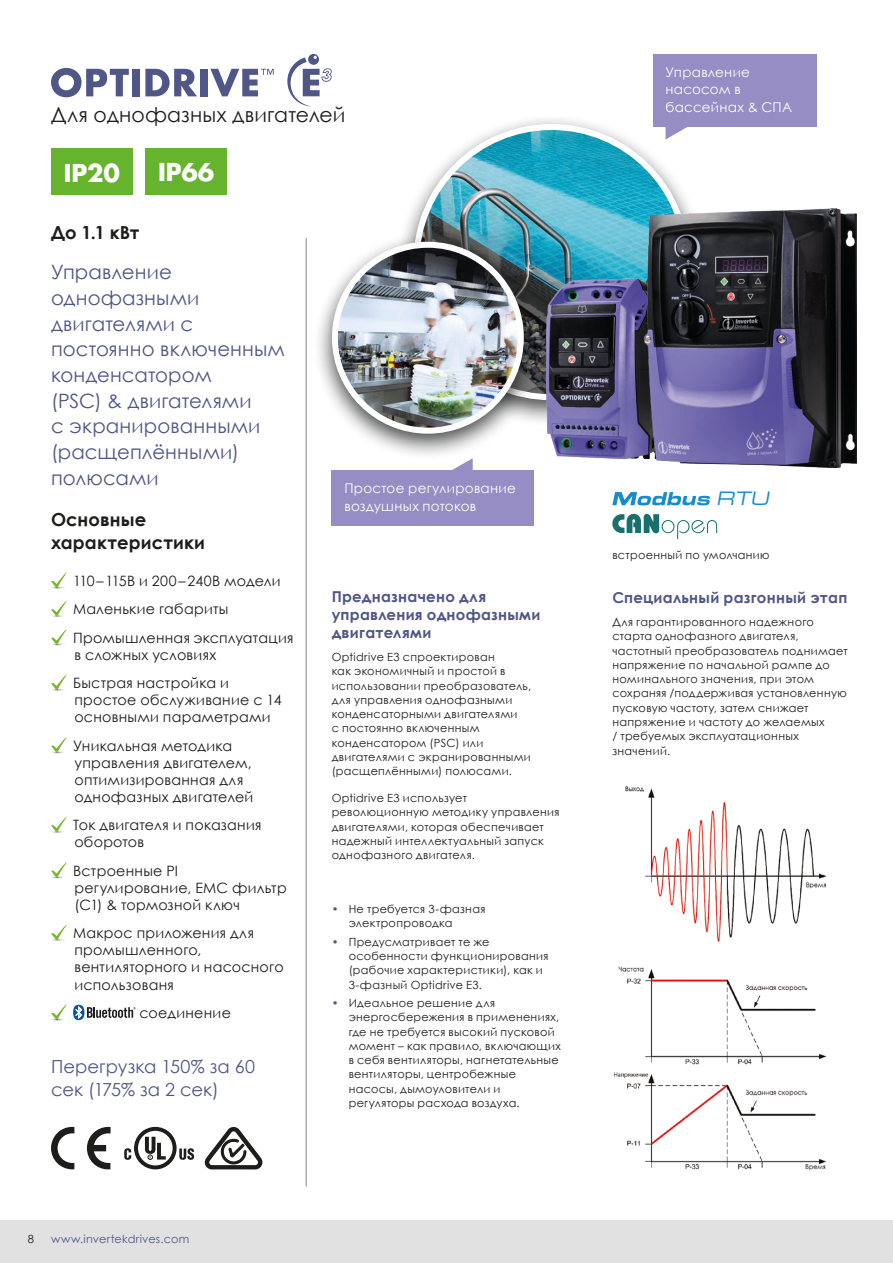
<style>
.page{position:relative;width:893px;height:1263px;background:#fff}
.page>*{position:absolute;margin:0;border:0;box-sizing:border-box;transform-origin:0 0}
.t1{font:700 24px "Futura Std";letter-spacing:-.005em;color:#fff}
.t2{font:italic 22.65px "Metrostyle Extended";color:#128ecd}
.Intro_Text_PLUS{font:20.4px "Century Gothic";letter-spacing:.01em;color:#1d1d1b}
.BODY{font:19.8px/25.7px "Century Gothic";letter-spacing:.005em;color:#505686}
.Intro_Text_PLUS-2{font:18px/23.4px "Century Gothic";letter-spacing:.005em;color:#505686}
.Intro_Text_PLUS-3{font:700 18px/23.4px "Century Gothic";letter-spacing:.01em;color:#1d1d1b}
.t3{font:700 15px/18px "Century Gothic";letter-spacing:.015em;color:#505686}
.Tick_BULLET_2{font:14.25px/17.1px "Century Gothic";letter-spacing:.015em;color:#1d1d1b}
.Intro_Text_PLUS-4{font:13.5px/17.5px "Century Gothic";letter-spacing:.02em;color:#fff}
.BODY-2{font:11.25px/14.2px "Century Gothic";letter-spacing:.025em;color:#1d1d1b}
.t4{font:11.25px "Century Gothic";letter-spacing:.025em;color:#505686}
.s1{color:#505686}
</style>
<div class="page">
<div style="left:395px;top:114px;width:313px;height:313px;background:#0e100f;opacity:.75"></div>
<img style="left:416px;top:127px;width:271px;height:270px;border-radius:135px">
<div style="left:313px;top:232px;width:229px;height:229px;background:#0e100f;opacity:.75"></div>
<img style="left:335px;top:245px;width:186px;height:186px;border-radius:93px">
<div style="left:332px;top:242px;width:192px;height:192px;border:6px solid #fff;border-radius:50%"></div>
<img style="left:546px;top:279px;width:99px;height:179px">
<img style="left:645px;top:208px;width:212px;height:259px">
<div style="left:0;top:1220px;width:893px;height:43px;background:#e1e1e1"></div>
<div style="left:653px;top:54px;width:163px;height:73px;background:#958dc4"></div>
<svg style="left:665px;top:127px;width:23px;height:13px"></svg>
<div style="left:332px;top:470px;width:202px;height:56px;background:#958dc4"></div>
<svg style="left:451px;top:458px;width:22px;height:12px"></svg>
<img style="left:625px;top:786px;width:201px;height:156px">
<img style="left:613px;top:966px;width:214px;height:205px">
<hr style="left:306px;top:238px;width:1px;height:948px;background:#878787">
<hr style="left:51px;top:586px;width:16px;height:3px;background:#646463">
<svg style="left:51px;top:572px;width:16px;height:15px"></svg>
<hr style="left:51px;top:614px;width:16px;height:3px;background:#646463">
<svg style="left:51px;top:600px;width:16px;height:16px"></svg>
<svg style="left:52px;top:644px;width:12px;height:2px"></svg>
<svg style="left:51px;top:629px;width:16px;height:15px"></svg>
<hr style="left:51px;top:688px;width:16px;height:3px;background:#646463">
<svg style="left:51px;top:674px;width:16px;height:16px"></svg>
<svg style="left:52px;top:752px;width:12px;height:2px"></svg>
<svg style="left:51px;top:737px;width:16px;height:15px"></svg>
<hr style="left:51px;top:830px;width:16px;height:3px;background:#646463">
<svg style="left:51px;top:816px;width:16px;height:16px"></svg>
<svg style="left:52px;top:877px;width:12px;height:2px"></svg>
<svg style="left:51px;top:862px;width:16px;height:15px"></svg>
<hr style="left:51px;top:938px;width:16px;height:3px;background:#646463">
<svg style="left:51px;top:924px;width:16px;height:16px"></svg>
<hr style="left:51px;top:1018px;width:16px;height:3px;background:#646463">
<svg style="left:51px;top:1004px;width:16px;height:15px"></svg>
<svg style="left:73px;top:1005px;width:62px;height:15px"></svg>
<svg style="left:612px;top:492px;width:98px;height:13px"></svg>
<svg style="left:612px;top:514px;width:105px;height:25px"></svg>
<svg style="left:287px;top:54px;width:45px;height:52px"></svg>
<svg style="left:210px;top:69px;width:64px;height:27px"></svg>
<div style="left:200px;top:69px;width:7px;height:27px;background:#505686"></div>
<svg style="left:145px;top:69px;width:52px;height:27px"></svg>
<div style="left:132px;top:69px;width:7px;height:27px;background:#505686"></div>
<svg style="left:51px;top:68px;width:78px;height:29px"></svg>
<div style="left:146px;top:148px;width:81px;height:47px;background:#66b32e"></div>
<div style="left:51px;top:148px;width:82px;height:47px;background:#66b32e"></div>
<hr style="left:892px;top:170px;width:1px;height:723px;background:#d7d7e7">
<svg style="left:124px;top:1127px;width:70px;height:42px"></svg>
<svg style="left:87px;top:1127px;width:24px;height:42px"></svg>
<svg style="left:51px;top:1127px;width:23px;height:42px"></svg>
<svg style="left:205px;top:1127px;width:57px;height:42px"></svg>
<p class="Intro_Text_PLUS" style="left:51px;top:100px;width:296px">Для однофазных двигателей</p>
<p class="t1" style="left:64px;top:157px;width:58px">IP20</p>
<p class="t1" style="left:158px;top:156px;width:58px">IP66</p>
<p class="Intro_Text_PLUS-3" style="left:51px;top:220px;width:90px">До 1.1 кВт</p>
<p class="BODY" style="left:51px;top:259px;width:235px">Управление однофазными двигателями с постоянно включенным конденсатором<br>(PSC) &amp; двигателями<br>с экранированными (расщеплёнными) полюсами</p>
<h5 class="Intro_Text_PLUS-3" style="left:51px;top:507px;width:155px">Основные характеристики</h5>
<p class="Tick_BULLET_2" style="left:73px;top:572px;width:209px">110–115В и 200–240В модели</p>
<p class="Tick_BULLET_2" style="left:73px;top:600px;width:157px">Маленькие габариты</p>
<p class="Tick_BULLET_2" style="left:73px;top:629px;width:222px">Промышленная эксплуатация в сложных условиях</p>
<p class="Tick_BULLET_2" style="left:73px;top:674px;width:210px">Быстрая настройка и простое обслуживание с 14 основными параметрами</p>
<p class="Tick_BULLET_2" style="left:73px;top:737px;width:182px">Уникальная методика управления двигателем, оптимизированная для однофазных двигателей</p>
<p class="Tick_BULLET_2" style="left:73px;top:816px;width:190px">Ток двигателя и показания оборотов</p>
<p class="Tick_BULLET_2" style="left:73px;top:862px;width:215px">Встроенные PI регулирование, EMC фильтр (C1) &amp; тормозной ключ</p>
<p class="Tick_BULLET_2" style="left:73px;top:924px;width:212px">Макрос приложения для промышленного, вентиляторного и насосного использованя</p>
<p class="Tick_BULLET_2" style="left:139px;top:1004px;width:93px">соединение</p>
<p class="Intro_Text_PLUS-2" style="left:51px;top:1054px;width:206px">Перегрузка 150% за 60 сек (175% за 2 сек)</p>
<p class="Intro_Text_PLUS-4" style="left:344px;top:479px;width:173px">Простое регулирование воздушных потоков</p>
<h3 class="t3" style="left:332px;top:587px;width:210px">Предназначено для управления однофазными двигателями</h3>
<p class="BODY-2" style="left:332px;top:650px;width:201px">Optidrive E3 спроектирован<br>как экономичный и простой в использовании преобразователь, для управления однофазными конденсаторными двигателями<br>с постоянно включенным конденсатором (PSC) или двигателями с экранированными (расщеплёнными) полюсами.</p>
<p class="BODY-2" style="left:332px;top:791px;width:229px">Optidrive E3 использует революционную методику управления двигателями, которая обеспечивает надежный интеллектуальный запуск однофазного двигателя.</p>
<p class="BODY-2" style="left:349px;top:902px;width:138px;text-indent:-17px"><span class="s1">•</span> Не требуется 3-фазная электропроводка</p>
<p class="BODY-2" style="left:349px;top:934px;width:201px;text-indent:-17px"><span class="s1">•</span> Предусматривает те же особенности функционирования (рабочие характеристики), как и<br>3-фазный Optidrive E3.</p>
<p class="BODY-2" style="left:349px;top:996px;width:214px;text-indent:-17px"><span class="s1">•</span> Идеальное решение для энергосбережения в применениях, где не требуется высокий пусковой момент – как правило, включающих в себя вентиляторы, нагнетательные вентиляторы, центробежные насосы, дымоуловители и регуляторы расхода воздуха.</p>
<p class="BODY-2" style="left:28px;top:1231px;width:8px">8</p>
<p class="t4" style="left:51px;top:1231px;width:140px">www.invertekdrives.com</p>
<p class="Intro_Text_PLUS-4" style="left:665px;top:63px;width:128px">Управление насосом в бассейнах &amp; СПА</p>
<p class="t2" style="left:716px;top:487px;width:58px">RTU</p>
<p class="BODY-2" style="left:612px;top:548px;width:159px">встроенный по умолчанию</p>
<h3 class="t3" style="left:612px;top:588px;width:237px">Специальный разгонный этап</h3>
<p class="BODY-2" style="left:612px;top:615px;width:237px">Для гарантированного надежного старта однофазного двигателя, частотный преобразователь поднимает напряжение по начальной рампе до номинального значения, при этом сохраняя /поддерживая установленную пусковую частоту, затем снижает напряжение и частоту до желаемых<br>/ требуемых эксплуатационных значений.</p>
</div>
